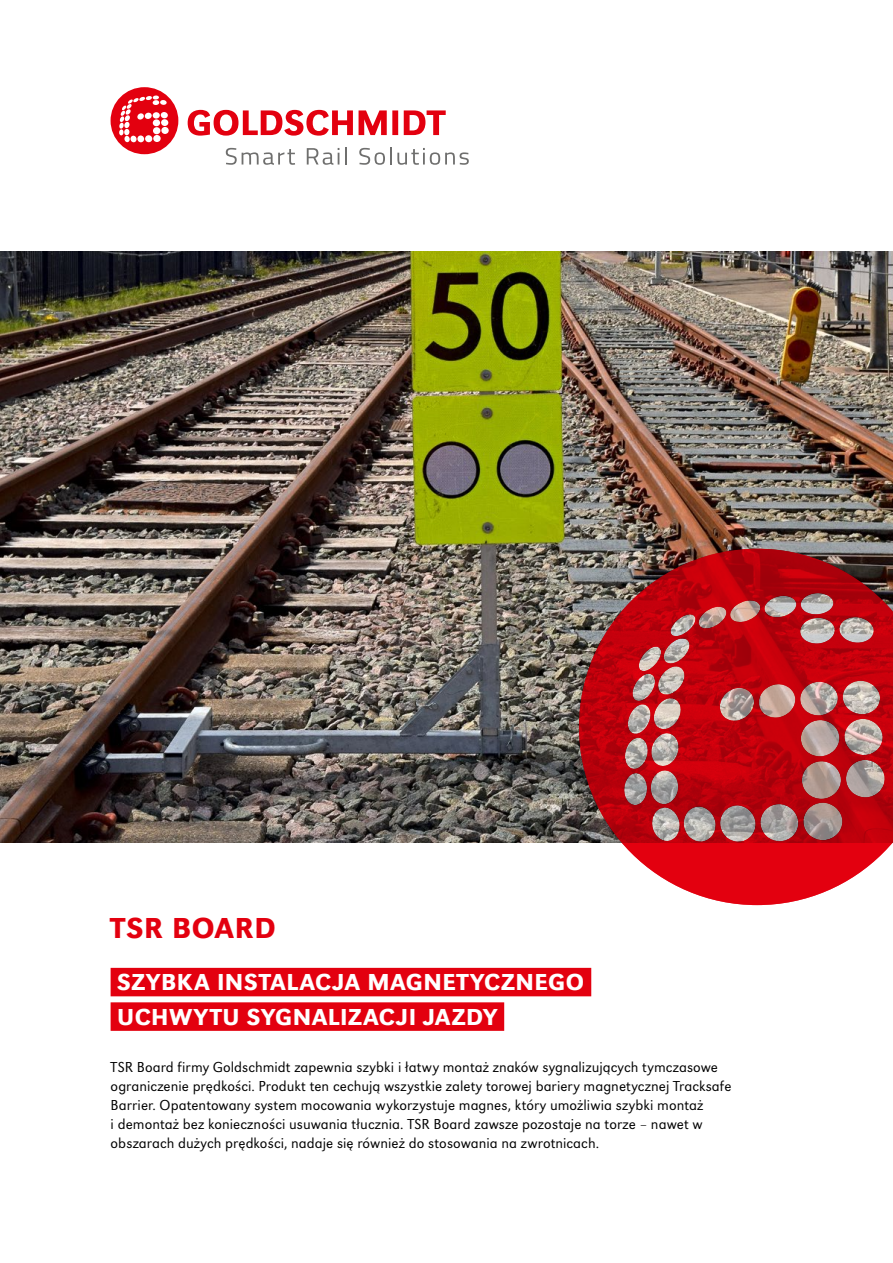
<style>
.page{position:relative;width:893px;height:1263px;background:#fff}
.page>*{position:absolute;margin:0;border:0;box-sizing:border-box;transform-origin:0 0}
.t1{font:500 30px "URW Grotesk";letter-spacing:.02em;color:#e3000f}
.t2{font:500 24px/34.5px "URW Grotesk";letter-spacing:.025em;color:#fff}
.t3{font:300 15px/19.2px "URW Grotesk";letter-spacing:.005em;color:#000}
</style>
<div class="page">
<img style="left:0;top:252px;width:893px;height:590px">
<div style="left:111px;top:968px;width:480px;height:28px;background:#e3000f"></div>
<div style="left:111px;top:1002px;width:393px;height:29px;background:#e3000f"></div>
<svg style="left:579px;top:549px;width:314px;height:356px;background:#bb3c42"></svg>
<svg style="left:111px;top:87px;width:67px;height:67px"></svg>
<svg style="left:188px;top:110px;width:258px;height:26px"></svg>
<svg style="left:226px;top:148px;width:69px;height:17px"></svg>
<svg style="left:307px;top:148px;width:32px;height:17px"></svg>
<svg style="left:345px;top:148px;width:2px;height:17px"></svg>
<svg style="left:359px;top:148px;width:110px;height:17px"></svg>
<h1 class="t1" style="left:111px;top:910px;width:167px">TSR BOARD</h1>
<h2 class="t2" style="left:117px;top:965px;width:468px">SZYBKA INSTALACJA MAGNETYCZNEGO<br>UCHWYTU SYGNALIZACJI JAZDY</h2>
<p class="t3" style="left:111px;top:1057px;width:622px">TSR Board firmy Goldschmidt zapewnia szybki i łatwy montaż znaków sygnalizujących tymczasowe ograniczenie prędkości. Produkt ten cechują wszystkie zalety torowej bariery magnetycznej Tracksafe Barrier. Opatentowany system mocowania wykorzystuje magnes, który umożliwia szybki montaż<br>i demontaż bez konieczności usuwania tłucznia. TSR Board zawsze pozostaje na torze – nawet w obszarach dużych prędkości, nadaje się również do stosowania na zwrotnicach.</p>
</div>
